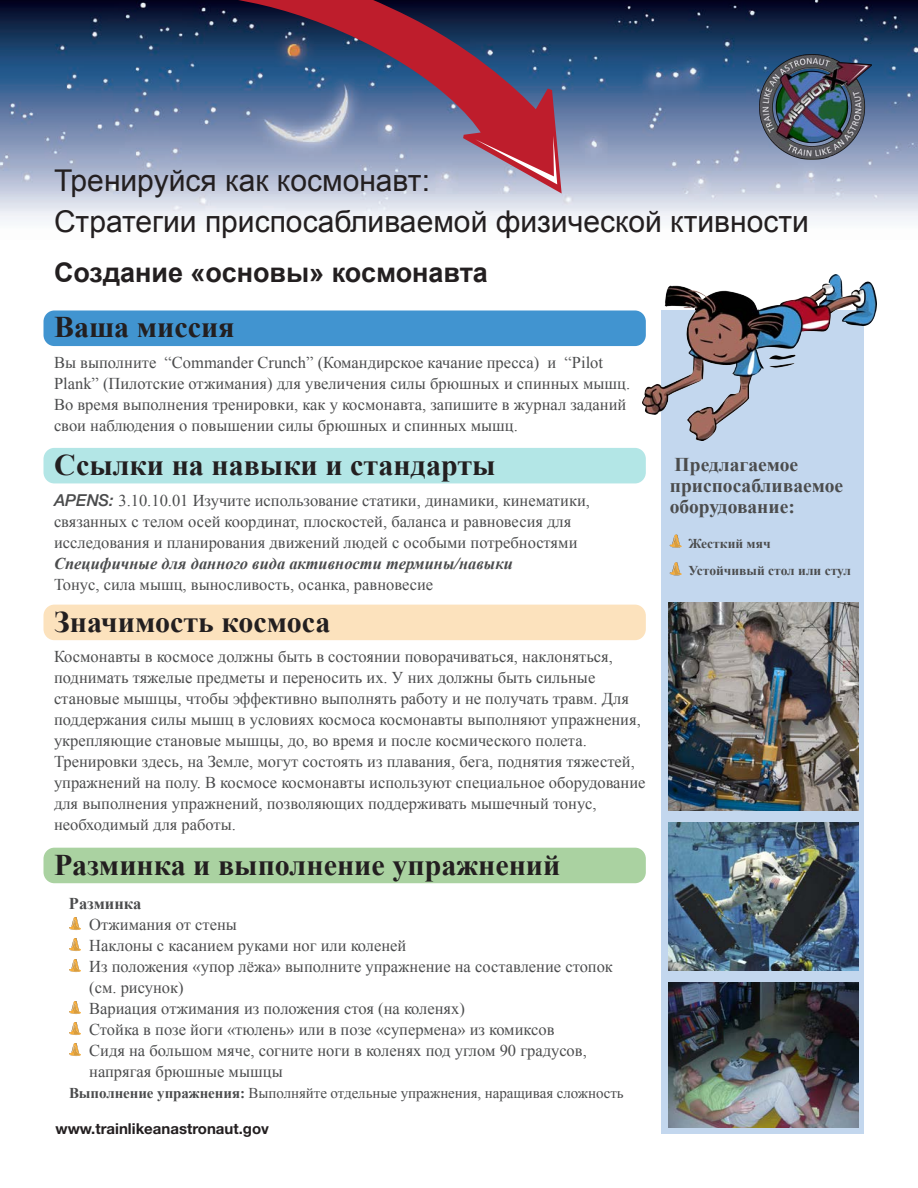
<style>
.page{position:relative;width:918px;height:1188px;background:#fff}
.page>*{position:absolute;margin:0;border:0;box-sizing:border-box;transform-origin:0 0}
.t1{font:700 30px "Times New Roman";color:#231f20}
.t2{font:30px "Arial";color:#231f20}
.t3{font:700 27px "Arial";color:#231f20}
.Content_text{font:700 19.5px/21px "Times New Roman";color:#4b4c4d}
.Content_text-2{font:16.5px/21px "Times New Roman";color:#4b4c4d}
.Content_text-3{font:italic 700 16.5px "Times New Roman";color:#4b4c4d}
.Content_text-4{font:700 16.5px "Times New Roman";color:#4b4c4d}
.Content_text-5{font:15px "Times New Roman";letter-spacing:-.005em;color:#4b4c4d}
.Content_text-6{font:700 15px "Helvetica Neue LT Std";color:#231f20}
.Content_text-7{font:700 13.5px "Times New Roman";color:#4b4c4d}
.s1{font-family:"Helvetica Neue LT Std";font-weight:500;font-style:italic}
.s2{font-weight:700}
</style>
<div class="page">
<img style="left:0;top:0;width:918px;height:223px">
<svg style="left:199px;top:0;width:363px;height:193px;background:#6c6181"></svg>
<svg style="left:475px;top:136px;width:82px;height:48px;background:#bc6475"></svg>
<svg style="left:69px;top:917px;width:12px;height:13px"></svg>
<svg style="left:69px;top:938px;width:12px;height:13px"></svg>
<svg style="left:69px;top:959px;width:12px;height:13px"></svg>
<svg style="left:69px;top:1001px;width:12px;height:13px"></svg>
<svg style="left:69px;top:1022px;width:12px;height:13px"></svg>
<svg style="left:69px;top:1043px;width:12px;height:13px"></svg>
<div style="left:44px;top:310px;width:602px;height:36px;background:#4194d0;border-radius:11px"></div>
<div style="left:44px;top:448px;width:602px;height:35px;background:#b3e6e6;border-radius:11px"></div>
<div style="left:44px;top:605px;width:602px;height:35px;background:#fce2bd;border-radius:11px"></div>
<div style="left:44px;top:848px;width:602px;height:35px;background:#aad2a1;border-radius:11px"></div>
<div style="left:662px;top:310px;width:202px;height:824px;background:#c3d7ee"></div>
<img style="left:669px;top:603px;width:190px;height:208px">
<svg style="left:670px;top:535px;width:12px;height:13px"></svg>
<svg style="left:670px;top:562px;width:12px;height:13px"></svg>
<img style="left:669px;top:822px;width:190px;height:148px">
<img style="left:669px;top:983px;width:190px;height:144px">
<img style="left:642px;top:274px;width:234px;height:166px">
<img style="left:759px;top:54px;width:113px;height:106px">
<p class="t2" style="left:54px;top:161px;width:378px">Тренируйся как космонавт:</p>
<p class="t2" style="left:54px;top:202px;width:756px">Стратегии приспосабливаемой физической ктивности</p>
<p class="t3" style="left:54px;top:255px;width:436px">Создание «основы» космонавта</p>
<p class="t1" style="left:54px;top:306px;width:182px">Ваша миссия</p>
<p class="Content_text-2" style="left:54px;top:352px;width:578px">Вы выполните “Commander Crunch” (Командирское качание пресса) и “Pilot Plank” (Пилотские отжимания) для увеличения силы брюшных и спинных мышц.<br>Во время выполнения тренировки, как у космонавта, запишите в журнал заданий свои наблюдения о повышении силы брюшных и спинных мышц.</p>
<p class="t1" style="left:54px;top:445px;width:443px">Ссылки на навыки и стандарты</p>
<p class="Content_text-2" style="left:54px;top:490px;width:538px"><span class="s1">APENS:</span> 3.10.10.01 Изучите использование статики, динамики, кинематики, связанных с телом осей координат, плоскостей, баланса и равновесия для исследования и планирования движений людей с особыми потребностями</p>
<p class="Content_text-3" style="left:54px;top:552px;width:460px">Специфичные для данного вида активности термины/навыки</p>
<p class="Content_text-2" style="left:54px;top:574px;width:381px">Тонус, сила мышц, выносливость, осанка, равновесие</p>
<p class="t1" style="left:54px;top:601px;width:278px">Значимость космоса</p>
<p class="Content_text-2" style="left:54px;top:646px;width:593px">Космонавты в космосе должны быть в состоянии поворачиваться, наклоняться, поднимать тяжелые предметы и переносить их. У них должны быть сильные становые мышцы, чтобы эффективно выполнять работу и не получать травм. Для поддержания силы мышц в условиях космоса космонавты выполняют упражнения, укрепляющие становые мышцы, до, во время и после космического полета.<br>Тренировки здесь, на Земле, могут состоять из плавания, бега, поднятия тяжестей, упражнений на полу. В космосе космонавты используют специальное оборудование для выполнения упражнений, позволяющих поддерживать мышечный тонус, необходимый для работы.</p>
<p class="t1" style="left:54px;top:844px;width:508px">Разминка и выполнение упражнений</p>
<p class="Content_text-4" style="left:69px;top:892px;width:74px">Разминка</p>
<p class="Content_text-2" style="left:89px;top:914px;width:149px">Отжимания от стены</p>
<p class="Content_text-2" style="left:89px;top:935px;width:319px">Наклоны с касанием руками ног или коленей</p>
<p class="Content_text-2" style="left:89px;top:956px;width:525px">Из положения «упор лёжа» выполните упражнение на составление стопок (см. рисунок)</p>
<p class="Content_text-2" style="left:89px;top:998px;width:377px">Вариация отжимания из положения стоя (на коленях)</p>
<p class="Content_text-2" style="left:89px;top:1019px;width:467px">Стойка в позе йоги «тюлень» или в позе «супермена» из комиксов</p>
<p class="Content_text-2" style="left:89px;top:1040px;width:499px">Сидя на большом мяче, согните ноги в коленях под углом 90 градусов, напрягая брюшные мышцы</p>
<p class="Content_text-5" style="left:69px;top:1083px;width:556px"><span class="s2">Выполнение упражнения:</span> Выполняйте отдельные упражнения, наращивая сложность</p>
<p class="Content_text-6" style="left:56px;top:1119px;width:215px">www.trainlikeanastronaut.gov</p>
<p class="Content_text" style="left:670px;top:454px;width:175px">Предлагаемое приспосабливаемое оборудование:</p>
<p class="Content_text-7" style="left:688px;top:534px;width:84px">Жесткий мяч</p>
<p class="Content_text-7" style="left:688px;top:562px;width:164px">Устойчивый стол или стул</p>
</div>
